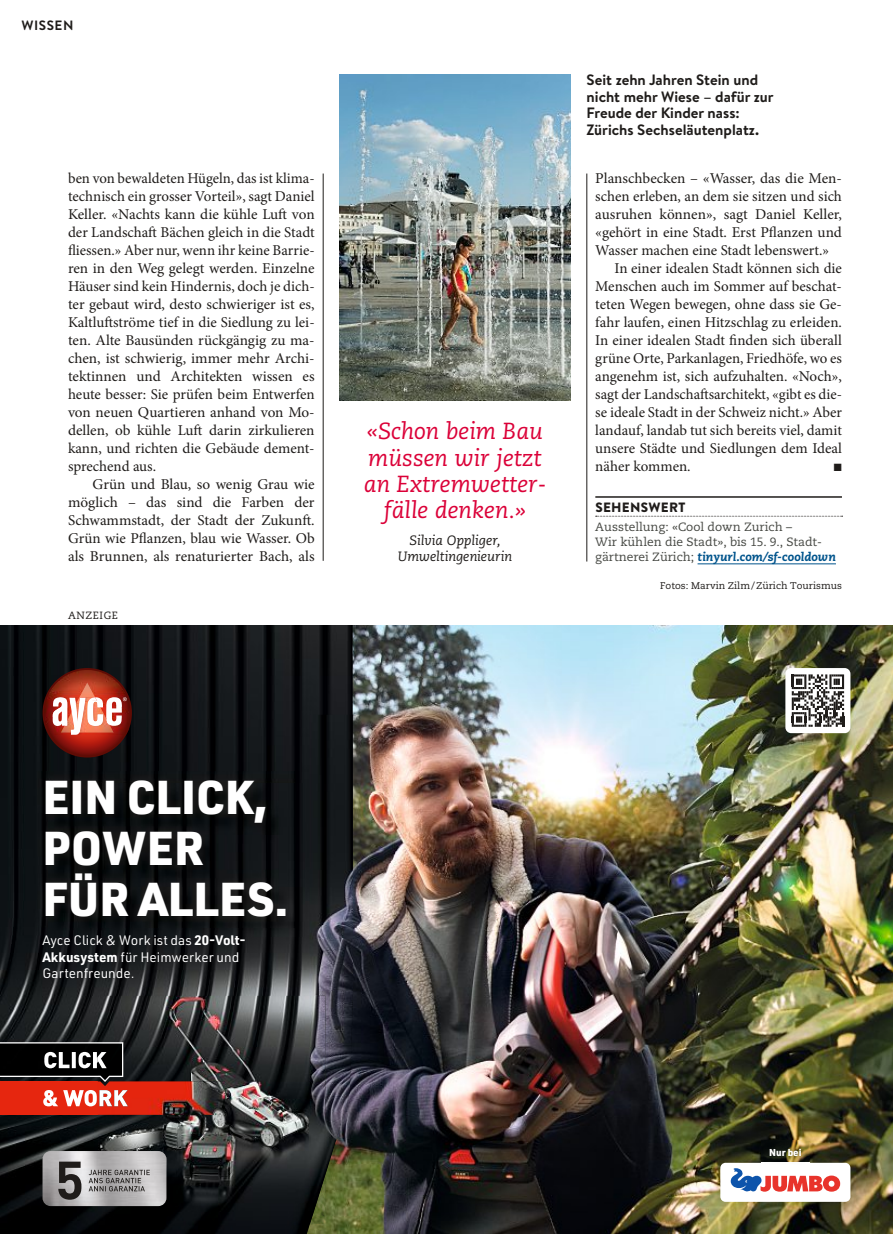
<style>
.page{position:relative;width:893px;height:1234px;background:#fff}
.page>*{position:absolute;margin:0;border:0;box-sizing:border-box;transform-origin:0 0}
.t1{font:900 46.5px/51px "URWDIN";color:#fff}
.t2{font:23.25px/26.2px "Caecilia Italic OV BFVCJB";color:#db0038;text-align:center}
.t3{font:15px/18px "Minion Pro Regular OV BFVCIW";color:#1f1c1a;text-align:justify}
.t4{font:15px/16.5px "Brandon Text Bold OV BFVCIT";color:#1f1c1a}
.t5{font:13.5px/16.2px "URWDIN";color:#fff}
.t6{font:13.5px/16.5px "Caecilia Italic OV BFVCJB";letter-spacing:-.005em;color:#1f1c1a;text-align:center}
.t7{font:13.5px "Brandon Grotesque Black OV BFVCIS";letter-spacing:.02em;color:#1f1c1a}
.t8{font:13.5px "Brandon Grotesque Bold OV BFVCIV";letter-spacing:.04em;color:#1f1c1a}
.t9{font:12px/15px "Caecilia Roman OV BFVCIR";color:#454742}
.t10{font:12px "Caecilia Heavy Italic OV BFVCJC";color:#00548c}
.t11{font:10.5px "Caecilia Roman OV BFVCIR";letter-spacing:.06em;color:#1f1c1a}
.t12{font:10.5px "Zapf Dingbats Std OV BFVCIX";color:#1f1c1a}
.t13{font:900 9.9px "URWDIN";color:#fff}
.t14{font:9.75px "Caecilia Roman OV BFVCIR";color:#1f1c1a}
.s1{font-family:"Caecilia Roman OV BFVCIR";color:#454742}
.s2{font-weight:700}
</style>
<div class="page">
<img style="left:340px;top:74px;width:230px;height:326px">
<hr style="left:587px;top:173px;width:1px;height:388px;background:#1f1c1a">
<hr style="left:323px;top:173px;width:1px;height:387px;background:#1f1c1a">
<hr style="left:595px;top:496px;width:247px;height:1px;background:#1f1c1a">
<svg style="left:596px;top:515px;width:247px;height:1px"></svg>
<hr style="left:698px;top:563px;width:138px;height:1px;background:#00548c">
<img style="left:353px;top:625px;width:540px;height:608px">
<img style="left:0;top:625px;width:353px;height:608px">
<img style="left:310px;top:714px;width:74px;height:515px">
<img style="left:310px;top:714px;width:43px;height:459px">
<div style="left:30px;top:1081px;width:68px;height:33px;background:#e6260f"></div>
<div style="left:0;top:1081px;width:30px;height:33px;background:#e6260f"></div>
<svg style="left:43px;top:1090px;width:54px;height:16px"></svg>
<img style="left:48px;top:783px;width:257px;height:153px">
<img style="left:36px;top:770px;width:259px;height:157px">
<img style="left:48px;top:783px;width:247px;height:144px">
<img style="left:98px;top:995px;width:228px;height:229px">
<img style="left:310px;top:1173px;width:16px;height:51px">
<svg style="left:0;top:1041px;width:123px;height:40px;background:#2f3030"></svg>
<img style="left:98px;top:1081px;width:127px;height:33px">
<img style="left:99px;top:1089px;width:29px;height:16px">
<div style="left:785px;top:668px;width:65px;height:65px;background:#fff;border-radius:6px"></div>
<svg style="left:792px;top:674px;width:52px;height:52px"></svg>
<svg style="left:720px;top:1162px;width:130px;height:39px"></svg>
<img style="left:762px;top:1140px;width:47px;height:23px">
<img style="left:43px;top:1150px;width:123px;height:55px;border-radius:8px">
<svg style="left:58px;top:1161px;width:23px;height:38px"></svg>
<svg style="left:89px;top:1169px;width:61px;height:22px"></svg>
<svg style="left:43px;top:668px;width:89px;height:89px"></svg>
<img style="left:44px;top:669px;width:86px;height:55px">
<img style="left:79px;top:682px;width:16px;height:15px">
<svg style="left:53px;top:697px;width:76px;height:37px"></svg>
<p class="t8" style="left:21px;top:17px;width:54px">WISSEN</p>
<p class="t3" style="left:68px;top:168px;width:248px">ben von bewaldeten Hügeln, das ist klima&shy;technisch ein grosser Vorteil», sagt Daniel Keller. «Nachts kann die kühle Luft von der Landschaft Bächen gleich in die Stadt fliessen.» Aber nur, wenn ihr keine Barrie&shy;ren in den Weg gelegt werden. Einzelne Häuser sind kein Hindernis, doch je dich&shy;ter gebaut wird, desto schwieriger ist es, Kaltluftströme tief in die Siedlung zu lei&shy;ten. Alte Bausünden rückgängig zu ma&shy;chen, ist schwierig, immer mehr Archi&shy;tektinnen und Architekten wissen es heute besser: Sie prüfen beim Entwerfen von neuen Quartieren anhand von Mo&shy;dellen, ob kühle Luft darin zirkulieren kann, und richten die Gebäude dement&shy;sprechend aus.</p>
<p class="t3" style="left:68px;top:474px;width:248px;text-indent:25px">Grün und Blau, so wenig Grau wie möglich – das sind die Farben der Schwammstadt, der Stadt der Zukunft.<br>Grün wie Pflanzen, blau wie Wasser. Ob als Brunnen, als renaturierter Bach, als</p>
<p class="t11" style="left:68px;top:609px;width:51px">ANZEIGE</p>
<h2 class="t2" style="left:364px;top:418px;width:184px">«Schon beim Bau müssen wir jetzt an Extremwetter&shy;fälle denken.»</h2>
<p class="t6" style="left:398px;top:531px;width:116px">Silvia Oppliger,<br>Umweltingenieurin</p>
<p class="t4" style="left:587px;top:72px;width:189px">Seit zehn Jahren Stein und nicht mehr Wiese – dafür zur<br>Freude der Kinder nass:<br>Zürichs Sechseläutenplatz.</p>
<p class="t3" style="left:595px;top:168px;width:248px">Planschbecken – «Wasser, das die Men-</p>
<p class="t3" style="left:595px;top:186px;width:248px">schen erleben, an dem sie sitzen und sich</p>
<p class="t3" style="left:595px;top:204px;width:248px">ausruhen können», sagt Daniel Keller,</p>
<p class="t3" style="left:595px;top:222px;width:248px">«gehört in eine Stadt. Erst Pflanzen und</p>
<p class="t3" style="left:595px;top:240px;width:235px">Wasser machen eine Stadt lebenswert.»</p>
<p class="t3" style="left:614px;top:258px;width:229px">In einer idealen Stadt können sich die</p>
<p class="t3" style="left:595px;top:276px;width:248px">Menschen auch im Sommer auf beschat-</p>
<p class="t3" style="left:595px;top:294px;width:248px">teten Wegen bewegen, ohne dass sie Ge-</p>
<p class="t3" style="left:595px;top:312px;width:248px">fahr laufen, einen Hitzschlag zu erleiden.</p>
<p class="t3" style="left:595px;top:330px;width:248px">In einer idealen Stadt finden sich überall</p>
<p class="t3" style="left:595px;top:348px;width:248px">grüne Orte, Parkanlagen, Friedhöfe, wo es</p>
<p class="t3" style="left:595px;top:366px;width:248px">angenehm ist, sich aufzuhalten. «Noch»,</p>
<p class="t3" style="left:595px;top:384px;width:248px">sagt der Landschaftsarchitekt, «gibt es die-</p>
<p class="t3" style="left:595px;top:402px;width:248px">se ideale Stadt in der Schweiz nicht.» Aber</p>
<p class="t3" style="left:595px;top:420px;width:248px">landauf, landab tut sich bereits viel, damit</p>
<p class="t3" style="left:595px;top:438px;width:248px">unsere Städte und Siedlungen dem Ideal</p>
<p class="t3" style="left:595px;top:456px;width:97px">näher kommen.</p>
<p class="t12" style="left:834px;top:461px;width:9px">■</p>
<p class="t7" style="left:595px;top:499px;width:91px">SEHENSWERT</p>
<p class="t9" style="left:595px;top:519px;width:228px">Ausstellung: «Cool down Zurich –<br>Wir kühlen die Stadt», bis 15. 9., Stadt-</p>
<p class="t10" style="left:595px;top:549px;width:242px"><span class="s1">gärtnerei Zürich;</span> tinyurl.com/sf-cooldown</p>
<p class="t14" style="left:660px;top:579px;width:183px">Fotos: Marvin Zilm/Zürich Tourismus</p>
<h1 class="t1" style="left:43px;top:770px;width:247px">EIN CLICK,<br>POWER<br>FÜR ALLES.</h1>
<p class="t5" style="left:43px;top:931px;width:205px">Ayce Click &amp; Work ist das <span class="s2">20-Volt-<br>Akkusystem</span> für Heimwerker und<br>Gartenfreunde.</p>
<p class="t13" style="left:769px;top:1145px;width:34px">Nur bei</p>
</div>
